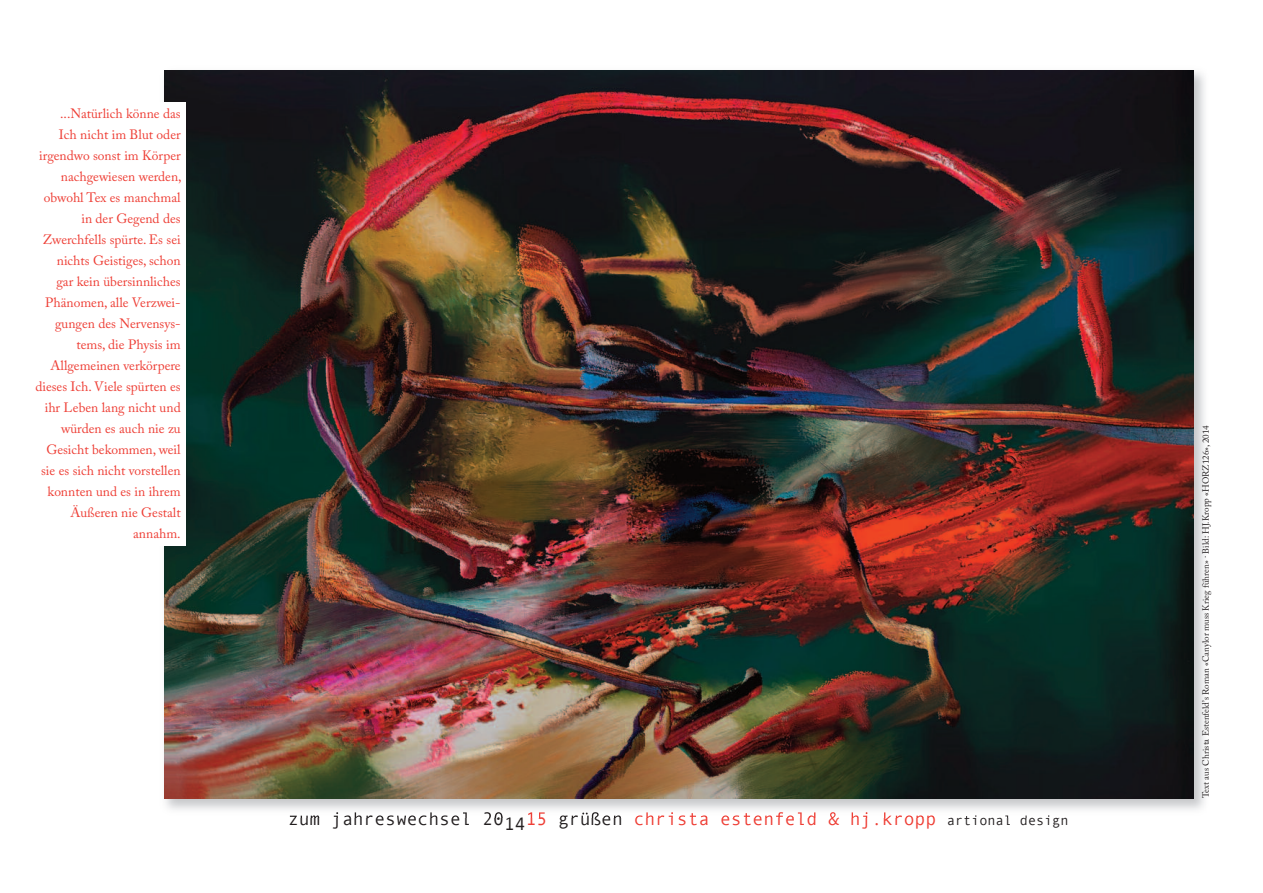
<style>
.page{position:relative;width:1263px;height:893px;background:#fff}
.page>*{position:absolute;margin:0;border:0;box-sizing:border-box;transform-origin:0 0}
.t1{font:18px "Andale Mono";color:#ee3e35}
.t2{font:13.5px/21px "Adobe Caslon Pro";color:#ee3e35;text-align:right}
.t3{font:9px "Adobe Caslon Pro";color:#231f20}
.s1{color:#231f20}
.s2{font-size:13.5px;color:#231f20}
</style>
<div class="page">
<img style="left:164px;top:70px;width:1041px;height:748px">
<img style="left:290px;top:812px;width:126px;height:6px">
<svg style="left:508px;top:817px;width:16px;height:1px"></svg>
<img style="left:528px;top:812px;width:17px;height:6px">
<img style="left:560px;top:812px;width:61px;height:6px">
<img style="left:635px;top:812px;width:105px;height:6px">
<img style="left:948px;top:815px;width:87px;height:3px">
<img style="left:164px;top:70px;width:1029px;height:728px">
<div style="left:145px;top:102px;width:40px;height:444px;background:#fff"></div>
<p class="t2" style="left:35px;top:105px;width:148px">...Natürlich könne das<br>Ich nicht im Blut oder irgendwo sonst im Körper nachgewiesen werden, obwohl Tex es manchmal in der Gegend des<br>Zwerchfells spürte. Es sei nichts Geistiges, schon<br>gar kein übersinnliches<br>Phänomen, alle Verzwei&shy;gungen des Nervensys&shy;tems, die Physis im<br>Allgemeinen verkörpere dieses Ich. Viele spürten es ihr Leben lang nicht und würden es auch nie zu<br>Gesicht bekommen, weil sie es sich nicht vorstellen konnten und es in ihrem<br>Äußeren nie Gestalt annahm.</p>
<h1 class="t1" style="left:288px;top:808px;width:782px"><span class="s1">zum jahreswechsel 2014</span>15 <span class="s1">grüßen</span> christa estenfeld &amp; hj.kropp <span class="s2">artional design</span></h1>
<p class="t3" style="left:1202px;top:798px;width:374px;rotate:-90deg">Text aus Christa Estenfeld’s Roman «Canylor muss Krieg führen» · Bild: HJ.Kropp «HORZ126», 2014</p>
</div>
